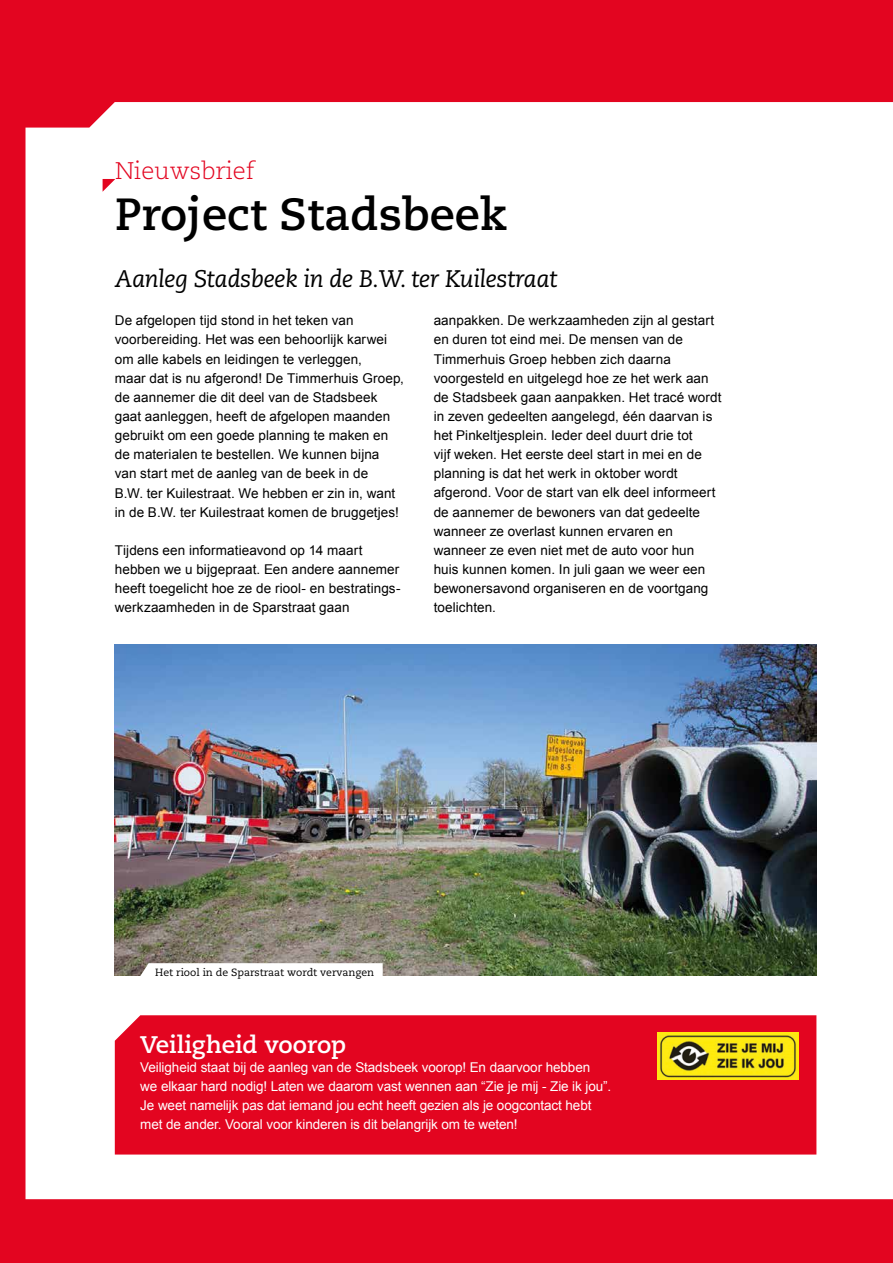
<style>
.page{position:relative;width:893px;height:1263px;background:#e30520}
.page>*{position:absolute;margin:0;border:0;box-sizing:border-box;transform-origin:0 0}
.t1{font:700 45px "Caecilia";color:#000}
.t2{font:italic 24px "Caecilia";letter-spacing:-.02em;color:#000}
.t3{font:700 24px "Caecilia";color:#fff}
.t4{font:300 24px "Caecilia";color:#e30520}
.t5{font:13.5px/19.2px "Arial";letter-spacing:.005em;color:#000}
.t6{font:13.5px/19.2px "Arial";letter-spacing:-.01em;color:#fff}
.t7{font:10.5px "Caecilia";color:#000}
</style>
<div class="page">
<div style="left:26px;top:102px;width:867px;height:1097px;background:#fff"></div>
<svg style="left:103px;top:179px;width:12px;height:13px"></svg>
<svg style="left:115px;top:1015px;width:701px;height:139px"></svg>
<img style="left:658px;top:1032px;width:140px;height:47px">
<img style="left:115px;top:644px;width:701px;height:332px">
<div style="left:140px;top:963px;width:243px;height:26px;background:#fff"></div>
<h2 class="t4" style="left:115px;top:157px;width:141px">Nieuwsbrief</h2>
<h1 class="t1" style="left:115px;top:187px;width:394px">Project Stadsbeek</h1>
<h2 class="t2" style="left:115px;top:265px;width:444px">Aanleg Stadsbeek in de B.W. ter Kuilestraat</h2>
<p class="t5" style="left:115px;top:311px;width:291px">De afgelopen tijd stond in het teken van voorbereiding. Het was een behoorlijk karwei om alle kabels en leidingen te verleggen,<br>maar dat is nu afgerond! De Timmerhuis Groep, de aannemer die dit deel van de Stadsbeek gaat aanleggen, heeft de afgelopen maanden gebruikt om een goede planning te maken en de materialen te bestellen. We kunnen bijna van start met de aanleg van de beek in de<br>B.W. ter Kuilestraat. We hebben er zin in, want in de B.W. ter Kuilestraat komen de bruggetjes!</p>
<p class="t5" style="left:115px;top:541px;width:286px">Tijdens een informatieavond op 14 maart hebben we u bijgepraat. Een andere aannemer heeft toegelicht hoe ze de riool- en bestratings&shy;werkzaamheden in de Sparstraat gaan</p>
<p class="t5" style="left:434px;top:311px;width:289px">aanpakken. De werkzaamheden zijn al gestart en duren tot eind mei. De mensen van de Timmerhuis Groep hebben zich daarna voorgesteld en uitgelegd hoe ze het werk aan de Stadsbeek gaan aanpakken. Het tracé wordt in zeven gedeelten aangelegd, één daarvan is het Pinkeltjesplein. Ieder deel duurt drie tot<br>vijf weken. Het eerste deel start in mei en de planning is dat het werk in oktober wordt afgerond. Voor de start van elk deel informeert de aannemer de bewoners van dat gedeelte wanneer ze overlast kunnen ervaren en wanneer ze even niet met de auto voor hun huis kunnen komen. In juli gaan we weer een bewonersavond organiseren en de voortgang toelichten.</p>
<p class="t7" style="left:155px;top:966px;width:221px">Het riool in de Sparstraat wordt vervangen</p>
<h2 class="t3" style="left:140px;top:1030px;width:208px">Veiligheid voorop</h2>
<p class="t6" style="left:140px;top:1057px;width:472px">Veiligheid staat bij de aanleg van de Stadsbeek voorop! En daarvoor hebben<br>we elkaar hard nodig! Laten we daarom vast wennen aan “Zie je mij - Zie ik jou”.<br>Je weet namelijk pas dat iemand jou echt heeft gezien als je oogcontact hebt met de ander. Vooral voor kinderen is dit belangrijk om te weten!</p>
</div>
